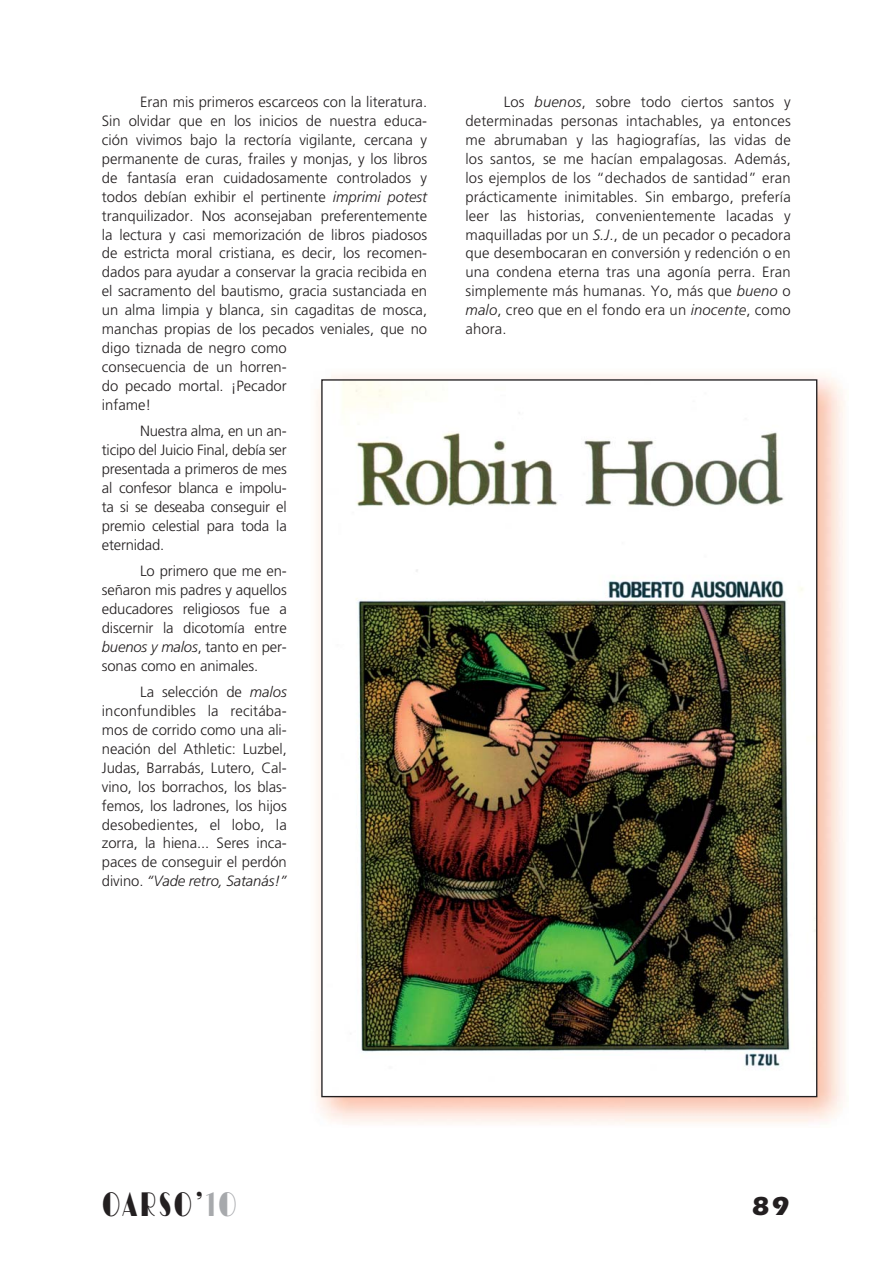
<style>
.page{position:relative;width:893px;height:1263px;background:#fff}
.page>*{position:absolute;margin:0;border:0;box-sizing:border-box;transform-origin:0 0}
.t1{font:33.75px "Ritz FLF Cond";letter-spacing:.1em;color:#231f20}
.t2{font:700 27px "Itc Eras";color:#231f20}
.t3{font:300 14.85px/18.9px "Frutiger";color:#231f20;text-align:justify}
.s1{font-style:italic}
.s2{color:#a7a9ac}
</style>
<div class="page">
<img style="left:316px;top:374px;width:529px;height:750px">
<img style="left:323px;top:381px;width:492px;height:714px">
<p class="t3" style="left:102px;top:94px;width:327px;text-align:left;text-indent:38px">Eran mis primeros escarceos con la literatura.<br>Sin olvidar que en los inicios de nuestra educa&shy;ción vivimos bajo la rectoría vigilante, cercana y permanente de curas, frailes y monjas, y los libros de fantasía eran cuidadosamente controlados y todos debían exhibir el pertinente <span class="s1">imprimi potest </span>tranquilizador. Nos aconsejaban preferentemente la lectura y casi memorización de libros piadosos de estricta moral cristiana, es decir, los recomen&shy;dados para ayudar a conservar la gracia recibida en el sacramento del bautismo, gracia sustanciada en un alma limpia y blanca, sin cagaditas de mosca, manchas propias de los pecados veniales, que no digo tiznada de negro como<br>consecuencia de un horren-<br>do pe cado mortal. ¡Pecador<br>infame!</p>
<p class="t3" style="left:102px;top:423px;width:186px;text-indent:38px">Nuestra alma, en un an&shy;ticipo del Juicio Final, debía ser presentada a primeros de mes al confesor blanca e impolu&shy;ta si se deseaba conseguir el premio celestial para toda la eternidad.</p>
<p class="t3" style="left:102px;top:563px;width:186px;text-indent:38px">Lo primero que me en&shy;señaron mis padres y aquellos educadores religiosos fue a discernir la dicotomía entre <span class="s1">buenos y malos</span>, tanto en per&shy;sonas como en animales.</p>
<p class="t3" style="left:102px;top:684px;width:186px;text-indent:38px">La selección de <span class="s1">malos </span>inconfundibles la recitába&shy;mos de corrido como una ali&shy;neación del Athletic: Luzbel, Judas, Barrabás, Lutero, Cal&shy;vino, los borrachos, los blas&shy;femos, los ladrones, los hijos desobedientes, el lobo, la zorra, la hiena... Seres inca&shy;paces de conseguir el perdón divino. <span class="s1">“Vade retro, Satanás!”</span></p>
<p class="t3" style="left:465px;top:94px;width:327px;text-indent:38px">Los <span class="s1">buenos</span>, sobre todo ciertos santos y determinadas personas intachables, ya entonces me abrumaban y las hagiografías, las vidas de los santos, se me hacían empalagosas. Además, los ejemplos de los “dechados de santidad” eran prácticamente inimitables. Sin embargo, prefería leer las historias, convenientemente lacadas y maquilladas por un <span class="s1">S.J</span>., de un pecador o pecadora que desembocaran en conversión y redención o en una condena eterna tras una agonía perra. Eran simplemente más humanas. Yo, más que <span class="s1">bueno</span> o <span class="s1">malo</span>, creo que en el fondo era un <span class="s1">inocente</span>, como ahora.</p>
<h1 class="t1" style="left:103px;top:1192px;width:135px">OARSO’<span class="s2">10</span></h1>
<h2 class="t2" style="left:751px;top:1197px;width:40px">89</h2>
</div>
